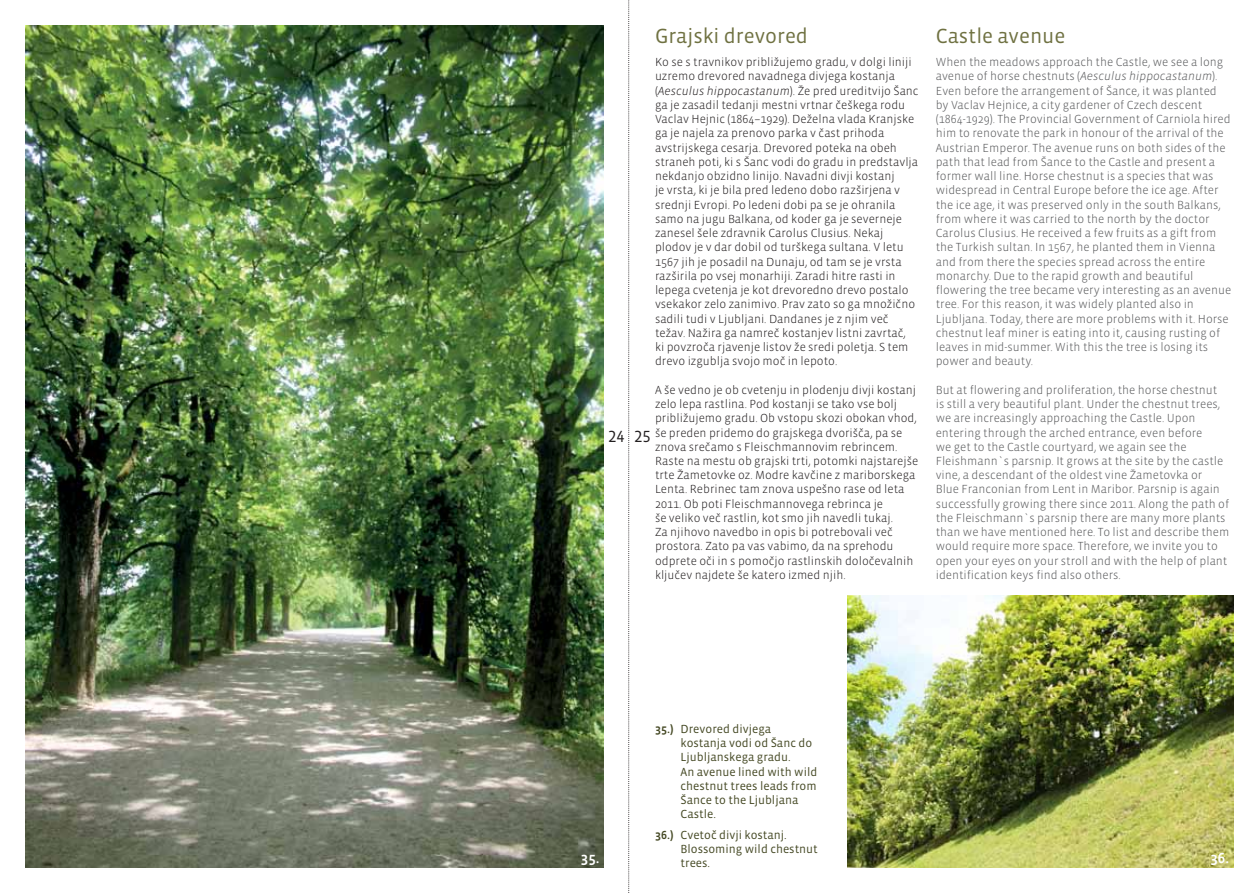
<style>
.page{position:relative;width:1259px;height:893px;background:#fff}
.page>*{position:absolute;margin:0;border:0;box-sizing:border-box;transform-origin:0 0}
.t1{font:21px "Vista Sans OT";color:#6f7141}
.t2{font:16.5px "Vista Sans OT";color:#231f20}
.t3{font:500 15px "Vista Sans OT";color:#fff}
.t4{font:300 12px/14.2px "Vista Sans OT";color:#58595b}
.t5{font:300 12px/14.2px "Vista Sans OT";color:#231f20}
.t6{font:12px/14.2px "Vista Sans OT";color:#454924}
.s1{font-style:italic}
.s2{font-weight:500}
</style>
<div class="page">
<img style="left:26px;top:26px;width:578px;height:841px">
<img style="left:848px;top:595px;width:385px;height:272px">
<svg style="left:628px;top:0;width:2px;height:893px"></svg>
<h1 class="t1" style="left:655px;top:26px;width:155px">Grajski drevored</h1>
<p class="t5" style="left:655px;top:55px;width:265px">Ko se s travnikov približujemo gradu, v dolgi liniji uzremo drevored navadnega divjega kostanja (<span class="s1">Aesculus hippocastanum</span>). Že pred ureditvijo Šanc ga je zasadil tedanji mestni vrtnar češkega rodu Vaclav Hejnic (1864–1929). Deželna vlada Kranjske ga je najela za prenovo parka v čast prihoda avstrijskega cesarja. Drevored poteka na obeh straneh poti, ki s Šanc vodi do gradu in predstavlja nekdanjo obzidno linijo. Navadni divji kostanj<br>je vrsta, ki je bila pred ledeno dobo razširjena v srednji Evropi. Po ledeni dobi pa se je ohranila samo na jugu Balkana, od koder ga je severneje zanesel šele zdravnik Carolus Clusius. Nekaj plodov je v dar dobil od turškega sultana. V letu 1567 jih je posadil na Dunaju, od tam se je vrsta razširila po vsej monarhiji. Zaradi hitre rasti in lepega cvetenja je kot drevoredno drevo postalo vsekakor zelo zanimivo. Prav zato so ga množično sadili tudi v Ljubljani. Dandanes je z njim več težav. Nažira ga namreč kostanjev listni zavrtač,<br>ki povzroča rjavenje listov že sredi poletja. S tem drevo izgublja svojo moč in lepoto.</p>
<p class="t5" style="left:655px;top:383px;width:265px">A še vedno je ob cvetenju in plodenju divji kostanj zelo lepa rastlina. Pod kostanji se tako vse bolj približujemo gradu. Ob vstopu skozi obokan vhod, še preden pridemo do grajskega dvorišča, pa se znova srečamo s Fleischmannovim rebrincem.<br>Raste na mestu ob grajski trti, potomki najstarejše trte Žametovke oz. Modre kavčine z mariborskega Lenta. Rebrinec tam znova uspešno rase od leta 2011. Ob poti Fleischmannovega rebrinca je<br>še veliko več rastlin, kot smo jih navedli tukaj.<br>Za njihovo navedbo in opis bi potrebovali več prostora. Zato pa vas vabimo, da na sprehodu odprete oči in s pomočjo rastlinskih določevalnih ključev najdete še katero izmed njih.</p>
<h2 class="t2" style="left:608px;top:428px;width:44px">24 25</h2>
<h1 class="t1" style="left:935px;top:26px;width:131px">Castle avenue</h1>
<p class="t4" style="left:935px;top:55px;width:297px">When the meadows approach the Castle, we see a long avenue of horse chestnuts (<span class="s1">Aesculus hippocastanum</span>).<br>Even before the arrangement of Šance, it was planted by Vaclav Hejnice, a city gardener of Czech descent (1864-1929). The Provincial Government of Carniola hired him to renovate the park in honour of the arrival of the Austrian Emperor. The avenue runs on both sides of the path that lead from Šance to the Castle and present a former wall line. Horse chestnut is a species that was widespread in Central Europe before the ice age. After the ice age, it was preserved only in the south Balkans, from where it was carried to the north by the doctor Carolus Clusius. He received a few fruits as a gift from the Turkish sultan. In 1567, he planted them in Vienna and from there the species spread across the entire monarchy. Due to the rapid growth and beautiful flowering the tree became very interesting as an avenue tree. For this reason, it was widely planted also in Ljubljana. Today, there are more problems with it. Horse chestnut leaf miner is eating into it, causing rusting of leaves in mid-summer. With this the tree is losing its power and beauty.</p>
<p class="t4" style="left:935px;top:383px;width:295px">But at flowering and proliferation, the horse chestnut<br>is still a very beautiful plant. Under the chestnut trees, we are increasingly approaching the Castle. Upon entering through the arched entrance, even before<br>we get to the Castle courtyard, we again see the Fleishmann`s parsnip. It grows at the site by the castle vine, a descendant of the oldest vine Žametovka or<br>Blue Franconian from Lent in Maribor. Parsnip is again successfully growing there since 2011. Along the path of the Fleischmann`s parsnip there are many more plants than we have mentioned here. To list and describe them would require more space. Therefore, we invite you to open your eyes on your stroll and with the help of plant identification keys find also others.</p>
<p class="t6" style="left:680px;top:722px;width:138px;text-indent:-26px"><span class="s2">35.)</span> Drevored divjega kostanja vodi od Šanc do<br>Ljubljanskega gradu.<br>An avenue lined with wild chestnut trees leads from<br>Šance to the Ljubljana<br>Castle.</p>
<p class="t6" style="left:680px;top:828px;width:139px;text-indent:-26px"><span class="s2">36.)</span> Cvetoč divji kostanj.<br>Blossoming wild chestnut trees.</p>
<p class="t3" style="left:581px;top:850px;width:20px">35.</p>
<p class="t3" style="left:1210px;top:850px;width:20px">36.</p>
</div>
